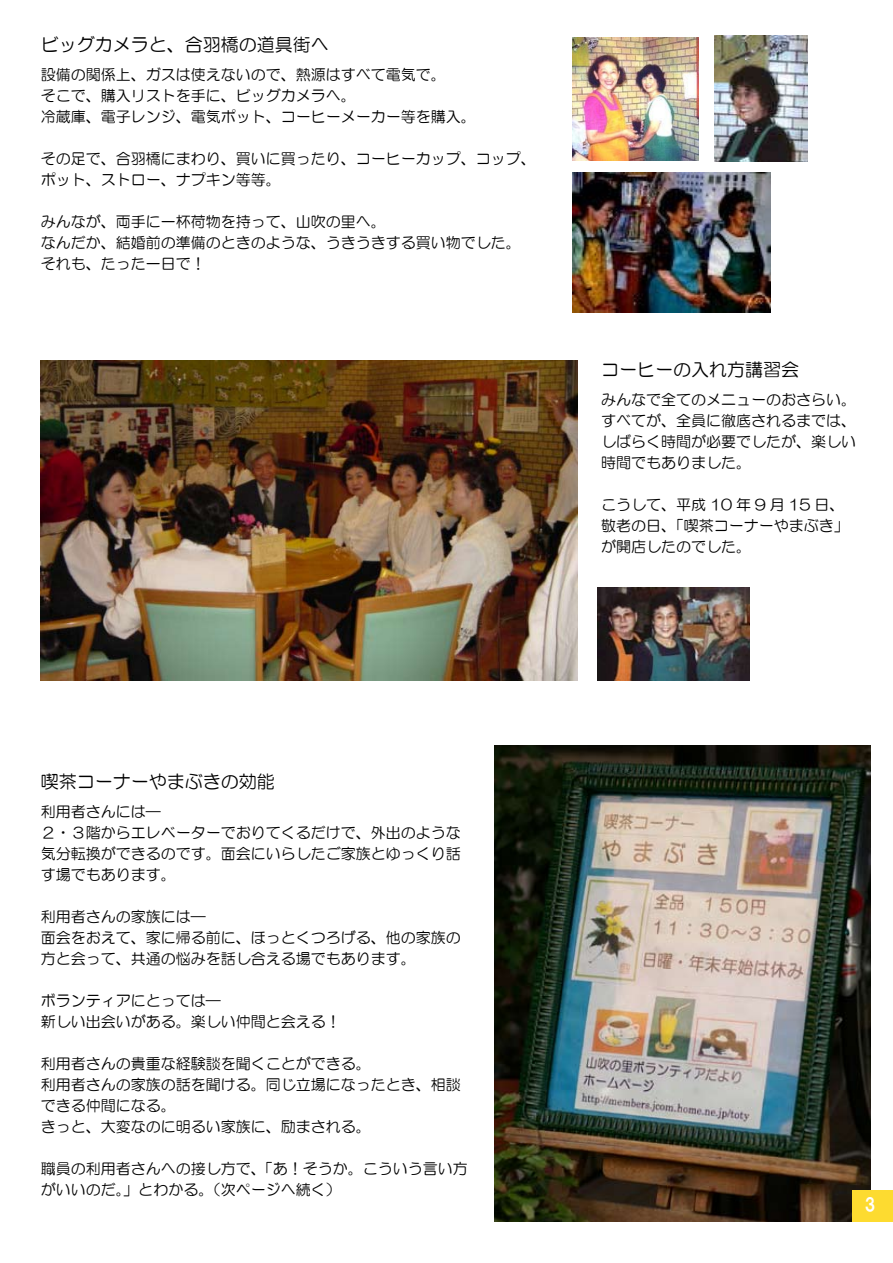
<style>
.page{position:relative;width:893px;height:1263px;background:#fff}
.page>*{position:absolute;margin:0;border:0;box-sizing:border-box;transform-origin:0 0}
.t1{font:18px "HG Maru Gothic MPRO";color:#000}
.t2{font:18px "HGP Soei Kakugothic UB";color:#fff}
.t3{font:15px/21px "HG Maru Gothic MPRO";color:#000}
</style>
<div class="page">
<img style="left:41px;top:361px;width:537px;height:319px">
<img style="left:495px;top:746px;width:375px;height:476px">
<img style="left:573px;top:38px;width:126px;height:123px">
<img style="left:714px;top:36px;width:94px;height:126px">
<img style="left:573px;top:173px;width:198px;height:139px">
<img style="left:597px;top:587px;width:153px;height:93px">
<div style="left:852px;top:1191px;width:41px;height:31px;background:#fddb30"></div>
<p class="t1" style="left:41px;top:36px;width:289px">ビッグカメラと、合羽橋の道具街へ</p>
<p class="t3" style="left:41px;top:64px;width:436px">設備の関係上、ガスは使えないので、熱源はすべて電気で。<br>そこで、購入リストを手に、ビッグカメラへ。<br>冷蔵庫、電子レンジ、電気ポット、コーヒーメーカー等を購入。</p>
<p class="t3" style="left:41px;top:148px;width:496px">その足で、合羽橋にまわり、買いに買ったり、コーヒーカップ、コップ、ポット、ストロー、ナプキン等等。</p>
<p class="t3" style="left:41px;top:211px;width:481px">みんなが、両手に一杯荷物を持って、山吹の里へ。<br>なんだか、結婚前の準備のときのような、うきうきする買い物でした。それも、たった一日で！</p>
<p class="t1" style="left:601px;top:361px;width:199px">コーヒーの入れ方講習会</p>
<p class="t3" style="left:601px;top:389px;width:256px;text-align:justify">みんなで全てのメニューのおさらい。すべてが、全員に徹底されるまでは、しばらく時間が必要でしたが、楽しい時間でもありました。</p>
<p class="t3" style="left:601px;top:494px;width:249px">こうして、平成 10 年 9 月 15 日、敬老の日、「喫茶コーナーやまぶき」が開店したのでした。</p>
<p class="t1" style="left:41px;top:772px;width:235px">喫茶コーナーやまぶきの効能</p>
<p class="t3" style="left:41px;top:801px;width:421px">利用者さんには―<br>２・３階からエレベーターでおりてくるだけで、外出のような気分転換ができるのです。面会にいらしたご家族とゆっくり話す場でもあります。</p>
<p class="t3" style="left:41px;top:906px;width:421px">利用者さんの家族には―<br>面会をおえて、家に帰る前に、ほっとくつろげる、他の家族の方と会って、共通の悩みを話し合える場でもあります。</p>
<p class="t3" style="left:41px;top:990px;width:301px">ボランティアにとっては―<br>新しい出会いがある。楽しい仲間と会える！</p>
<p class="t3" style="left:41px;top:1053px;width:421px">利用者さんの貴重な経験談を聞くことができる。<br>利用者さんの家族の話を聞ける。同じ立場になったとき、相談できる仲間になる。<br>きっと、大変なのに明るい家族に、励まされる。</p>
<p class="t3" style="left:41px;top:1158px;width:428px">職員の利用者さんへの接し方で、「あ！そうか。こういう言い方がいいのだ。」とわかる。（次ページへ続く）</p>
<p class="t2" style="left:865px;top:1196px;width:13px">3</p>
</div>
